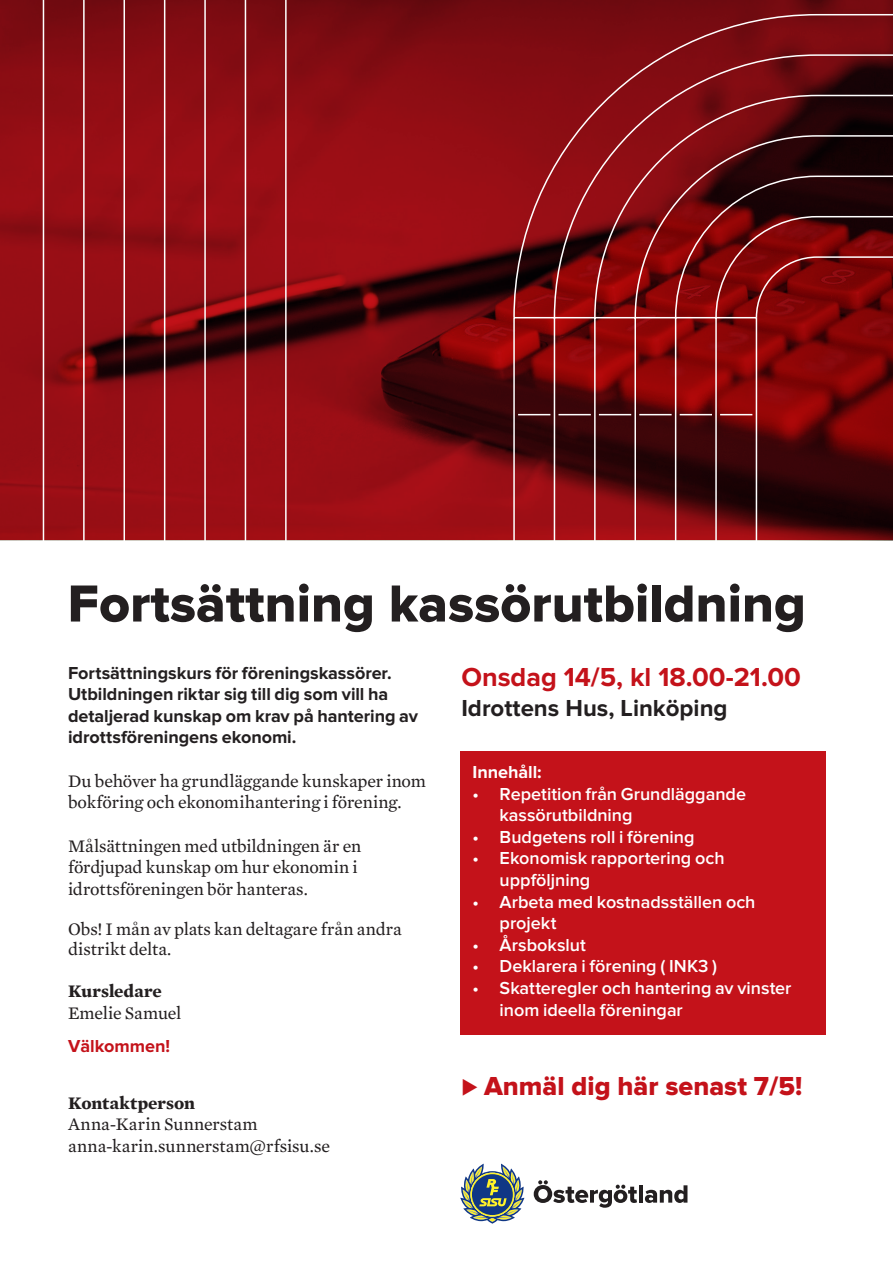
<style>
.page{position:relative;width:893px;height:1263px;background:#fff}
.page>*{position:absolute;margin:0;border:0;box-sizing:border-box;transform-origin:0 0}
.t1{font:54px "Proxima Nova Extrabld";color:#231f20}
.t2{font:700 27px "Proxima Nova";color:#c4121a}
.t3{font:27px "Proxima Nova Extrabld";color:#c4121a}
.t4{font:700 24px "Proxima Nova";color:#231f20}
.t5{font:18px/21.6px "Mercury Text G2";color:#231f20}
.t6{font:600 18px/21.6px "Proxima Nova";color:#fff}
.t7{font:700 18px/21.6px "Proxima Nova";color:#231f20}
.t8{font:700 18px "Mercury Text G2";color:#231f20}
.t9{font:700 18px "Proxima Nova";color:#c4121a}
.t10{font:700 18px "Proxima Nova";letter-spacing:-.005em;color:#fff}
</style>
<div class="page">
<svg style="left:287px;top:0;width:606px;height:540px;background:#76090e"></svg>
<svg style="left:0;top:0;width:287px;height:541px;background:#91161c"></svg>
<hr style="left:554px;top:318px;width:1px;height:565px;background:#fff">
<hr style="left:594px;top:318px;width:2px;height:565px;background:#fff">
<hr style="left:634px;top:318px;width:2px;height:565px;background:#fff">
<hr style="left:675px;top:318px;width:1px;height:565px;background:#fff">
<hr style="left:715px;top:318px;width:2px;height:565px;background:#fff">
<hr style="left:756px;top:318px;width:1px;height:565px;background:#fff">
<hr style="left:513px;top:318px;width:2px;height:565px;background:#fff">
<hr style="left:518px;top:414px;width:32px;height:1px;background:#fff">
<hr style="left:558px;top:414px;width:33px;height:1px;background:#fff">
<hr style="left:599px;top:414px;width:32px;height:1px;background:#fff">
<hr style="left:639px;top:414px;width:33px;height:1px;background:#fff">
<hr style="left:680px;top:414px;width:32px;height:1px;background:#fff">
<hr style="left:720px;top:414px;width:32px;height:1px;background:#fff">
<svg style="left:513px;top:13px;width:380px;height:306px;background:#721014"></svg>
<div style="left:460px;top:751px;width:366px;height:283px;background:#c4121a"></div>
<svg style="left:534px;top:1180px;width:103px;height:28px"></svg>
<hr style="left:639px;top:1185px;width:4px;height:17px;background:#231f20">
<svg style="left:645px;top:1185px;width:42px;height:18px"></svg>
<svg style="left:460px;top:1164px;width:64px;height:60px"></svg>
<h1 class="t1" style="left:68px;top:579px;width:740px">Fortsättning kassörutbildning</h1>
<p class="t7" style="left:68px;top:663px;width:351px">Fortsättningskurs för föreningskassörer.<br>Utbildningen riktar sig till dig som vill ha detaljerad kunskap om krav på hantering av idrottsföreningens ekonomi.</p>
<p class="t5" style="left:68px;top:769px;width:359px">Du behöver ha grundläggande kunskaper inom bokföring och ekonomihantering i förening.</p>
<p class="t5" style="left:68px;top:834px;width:295px">Målsättningen med utbildningen är en fördjupad kunskap om hur ekonomin i idrottsföreningen bör hanteras.</p>
<p class="t5" style="left:68px;top:918px;width:335px;line-height:20.2px">Obs! I mån av plats kan deltagare från andra distrikt delta.</p>
<p class="t8" style="left:68px;top:978px;width:95px">Kursledare</p>
<p class="t5" style="left:68px;top:1001px;width:115px">Emelie Samuel</p>
<p class="t9" style="left:68px;top:1038px;width:104px">Välkommen!</p>
<h2 class="t2" style="left:461px;top:664px;width:341px">Onsdag 14/5, kl 18.00-21.00</h2>
<h3 class="t4" style="left:461px;top:697px;width:268px">Idrottens Hus, Linköping</h3>
<p class="t10" style="left:473px;top:764px;width:70px">Innehåll:</p>
<p class="t6" style="left:500px;top:783px;width:248px;text-indent:-27px">• Repetition från Grundläggande kassörutbildning</p>
<p class="t6" style="left:473px;top:827px;width:223px">• Budgetens roll i förening</p>
<p class="t6" style="left:500px;top:848px;width:226px;text-indent:-27px">• Ekonomisk rapportering och uppföljning</p>
<p class="t6" style="left:500px;top:891px;width:257px;text-indent:-27px">• Arbeta med kostnadsställen och projekt</p>
<p class="t6" style="left:473px;top:935px;width:115px">• Årsbokslut</p>
<p class="t6" style="left:473px;top:956px;width:246px">• Deklarera i förening ( INK3 )</p>
<p class="t6" style="left:500px;top:978px;width:293px;text-indent:-27px">• Skatteregler och hantering av vinster inom ideella föreningar</p>
<p class="t8" style="left:68px;top:1089px;width:129px">Kontaktperson</p>
<p class="t5" style="left:68px;top:1113px;width:264px">Anna-Karin Sunnerstam anna-karin.sunnerstam@rfsisu.se</p>
<h2 class="t3" style="left:461px;top:1074px;width:342px">⊲ Anmäl dig här senast 7/5!</h2>
</div>
